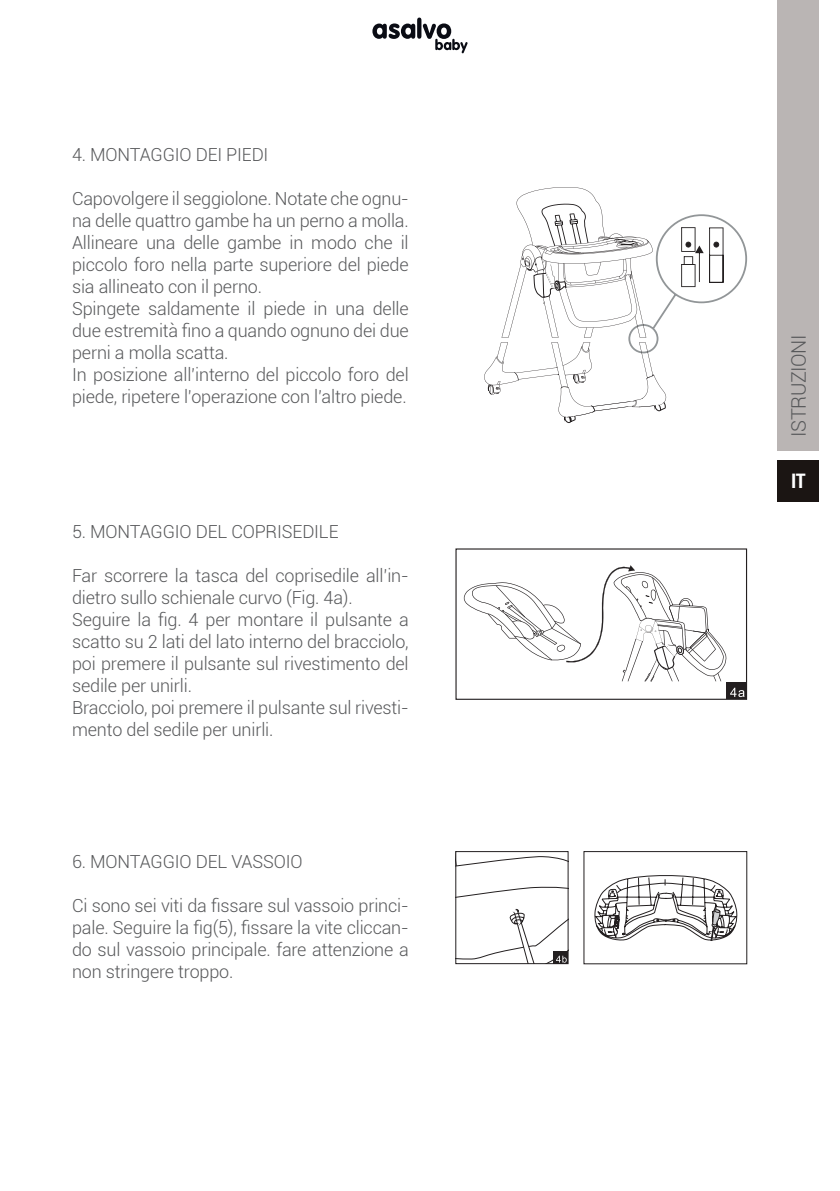
<style>
.page{position:relative;width:840px;height:1191px;background:#fff}
.page>*{position:absolute;margin:0;border:0;box-sizing:border-box;transform-origin:0 0}
.t1{font:300 20px "Roboto";letter-spacing:-.02em;color:#57585a}
.t2{font:700 condensed 20px "Roboto";color:#fff}
.t3{font:300 18px/22px "Roboto";letter-spacing:-.01em;color:#57585a}
</style>
<div class="page">
<svg style="left:372px;top:18px;width:95px;height:35px"></svg>
<svg style="left:484px;top:187px;width:262px;height:236px"></svg>
<svg style="left:463px;top:565px;width:263px;height:116px"></svg>
<div style="left:455px;top:548px;width:291px;height:152px;border:1px solid #231f20"></div>
<div style="left:726px;top:682px;width:20px;height:17px;background:#231f20"></div>
<svg style="left:730px;top:687px;width:14px;height:10px"></svg>
<div style="left:553px;top:951px;width:15px;height:13px;background:#231f20"></div>
<svg style="left:455px;top:851px;width:113px;height:112px"></svg>
<svg style="left:583px;top:851px;width:164px;height:113px"></svg>
<div style="left:777px;top:0;width:41px;height:451px;background:#bab5b4"></div>
<div style="left:777px;top:460px;width:41px;height:42px;background:#1b1513"></div>
<p class="t3" style="left:72px;top:143px;width:198px">4. MONTAGGIO DEI PIEDI</p>
<p class="t3" style="left:72px;top:187px;width:338px">Capovolgere il seggiolone. Notate che ognu&shy;na delle quattro gambe ha un perno a molla.<br>Allineare una delle gambe in modo che il piccolo foro nella parte superiore del piede sia allineato con il perno.<br>Spingete saldamente il piede in una delle due estremità fino a quando ognuno dei due perni a molla scatta.<br>In posizione all’interno del piccolo foro del piede, ripetere l’operazione con l’altro piede.</p>
<p class="t3" style="left:72px;top:520px;width:268px">5. MONTAGGIO DEL COPRISEDILE</p>
<p class="t3" style="left:72px;top:564px;width:338px">Far scorrere la tasca del coprisedile all’in&shy;dietro sullo schienale curvo (Fig. 4a).<br>Seguire la fig. 4 per montare il pulsante a scatto su 2 lati del lato interno del bracciolo, poi premere il pulsante sul rivestimento del sedile per unirli.<br>Bracciolo, poi premere il pulsante sul rivesti&shy;mento del sedile per unirli.</p>
<p class="t3" style="left:72px;top:850px;width:232px">6. MONTAGGIO DEL VASSOIO</p>
<p class="t3" style="left:72px;top:894px;width:338px;text-align:justify">Ci sono sei viti da fissare sul vassoio princi&shy;pale. Seguire la fig(5), fissare la vite cliccan&shy;do sul vassoio principale. fare attenzione a non stringere troppo.</p>
<p class="t1" style="left:784px;top:437px;width:104px;rotate:-90deg">ISTRUZIONI</p>
<p class="t2" style="left:790px;top:467px;width:16px">IT</p>
</div>
